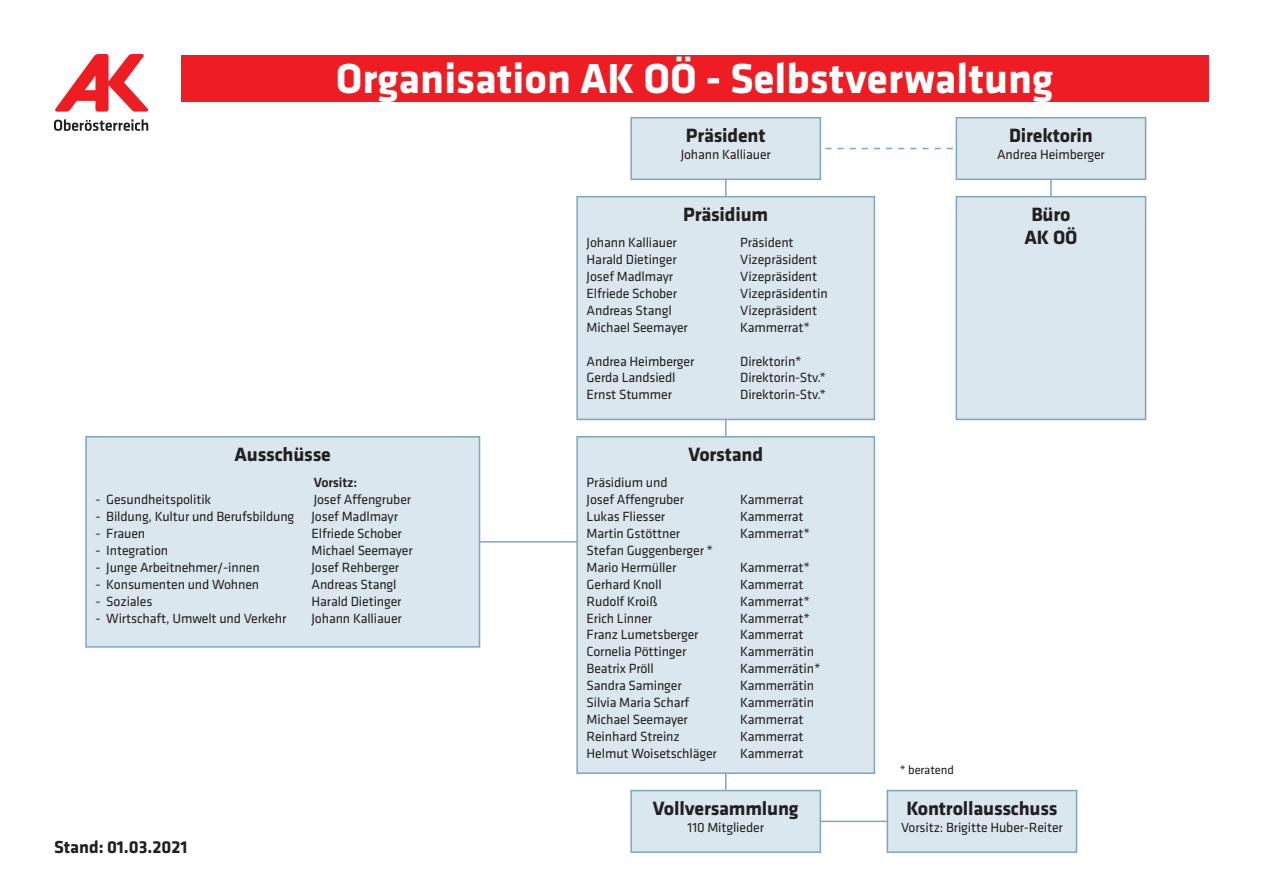
<style>
.page{position:relative;width:1263px;height:893px;background:#fff}
.page>*{position:absolute;margin:0;border:0;box-sizing:border-box;transform-origin:0 0}
.t1{font:700 43.5px "Klavika Basic";color:#fff}
.t2{font:700 19.95px/23.1px "Klavika Basic";letter-spacing:-.01em;color:#231f20;text-align:center}
.t3{font:700 18px "Klavika Basic";color:#231f20}
.t4{font:13.8px/17px "Klavika Basic";letter-spacing:-.01em;color:#231f20}
.t5{font:500 13.8px "Klavika Basic";letter-spacing:-.01em;color:#231f20}
.t6{font:12.6px "Klavika Basic";letter-spacing:-.01em;color:#231f20}
</style>
<div class="page">
<hr style="left:725px;top:160px;width:1px;height:654px;background:#7fa8bc">
<svg style="left:821px;top:148px;width:132px;height:1px"></svg>
<hr style="left:455px;top:541px;width:132px;height:2px;background:#7fa8bc">
<hr style="left:785px;top:821px;width:132px;height:1px;background:#7fa8bc">
<hr style="left:1050px;top:160px;width:2px;height:91px;background:#7fa8bc">
<div style="left:631px;top:118px;width:189px;height:61px;background:#dae7ee"></div>
<div style="left:630px;top:117px;width:191px;height:63px;border:2px solid #7fa8bc"></div>
<div style="left:956px;top:118px;width:189px;height:61px;background:#dae7ee"></div>
<div style="left:955px;top:117px;width:191px;height:63px;border:2px solid #7fa8bc"></div>
<div style="left:577px;top:197px;width:297px;height:222px;background:#dae7ee"></div>
<div style="left:576px;top:196px;width:299px;height:224px;border:2px solid #7fa8bc"></div>
<div style="left:956px;top:197px;width:189px;height:222px;background:#dae7ee"></div>
<div style="left:955px;top:196px;width:191px;height:224px;border:2px solid #7fa8bc"></div>
<div style="left:577px;top:437px;width:297px;height:336px;background:#dae7ee"></div>
<div style="left:576px;top:436px;width:299px;height:338px;border:2px solid #7fa8bc"></div>
<div style="left:631px;top:790px;width:189px;height:62px;background:#dae7ee"></div>
<div style="left:630px;top:790px;width:191px;height:63px;border:2px solid #7fa8bc"></div>
<div style="left:887px;top:790px;width:189px;height:62px;background:#dae7ee"></div>
<div style="left:886px;top:790px;width:191px;height:63px;border:2px solid #7fa8bc"></div>
<div style="left:86px;top:437px;width:393px;height:210px;background:#dae7ee"></div>
<div style="left:85px;top:436px;width:395px;height:212px;border:2px solid #7fa8bc"></div>
<svg style="left:55px;top:54px;width:93px;height:58px"></svg>
<svg style="left:54px;top:119px;width:94px;height:12px"></svg>
<div style="left:181px;top:55px;width:1027px;height:46px;background:#ee1d23"></div>
<h1 class="t1" style="left:336px;top:47px;width:719px">Organisation AK OÖ - Selbstverwaltung</h1>
<h2 class="t2" style="left:235px;top:442px;width:98px">Ausschüsse</h2>
<p class="t5" style="left:314px;top:473px;width:45px">Vorsitz:</p>
<p class="t4" style="left:96px;top:491px;width:117px">- Gesundheitspolitik</p>
<p class="t4" style="left:314px;top:491px;width:99px">Josef Affengruber</p>
<p class="t4" style="left:96px;top:508px;width:304px">- Bildung, Kultur und Berufsbildung Josef Madlmayr</p>
<p class="t4" style="left:96px;top:525px;width:51px">- Frauen</p>
<p class="t4" style="left:312px;top:525px;width:92px">Elfriede Schober</p>
<p class="t4" style="left:96px;top:541px;width:74px">- Integration</p>
<p class="t4" style="left:312px;top:541px;width:103px">Michael Seemayer</p>
<p class="t4" style="left:96px;top:558px;width:166px">- Junge Arbeitnehmer/-innen</p>
<p class="t4" style="left:312px;top:558px;width:89px">Josef Rehberger</p>
<p class="t4" style="left:96px;top:575px;width:165px">- Konsumenten und Wohnen</p>
<p class="t4" style="left:312px;top:575px;width:87px">Andreas Stangl</p>
<p class="t4" style="left:96px;top:592px;width:58px">- Soziales</p>
<p class="t4" style="left:312px;top:592px;width:91px">Harald Dietinger</p>
<p class="t4" style="left:96px;top:609px;width:192px">- Wirtschaft, Umwelt und Verkehr</p>
<p class="t4" style="left:312px;top:609px;width:92px">Johann Kalliauer</p>
<h3 class="t3" style="left:54px;top:834px;width:135px">Stand: 01.03.2021</h3>
<h2 class="t2" style="left:686px;top:123px;width:81px">Präsident</h2>
<p class="t4" style="left:681px;top:146px;width:92px">Johann Kalliauer</p>
<h2 class="t2" style="left:683px;top:202px;width:86px">Präsidium</h2>
<p class="t4" style="left:587px;top:234px;width:92px">Johann Kalliauer</p>
<p class="t4" style="left:740px;top:234px;width:55px">Präsident</p>
<p class="t4" style="left:587px;top:251px;width:91px">Harald Dietinger</p>
<p class="t4" style="left:740px;top:251px;width:78px">Vizepräsident</p>
<p class="t4" style="left:587px;top:268px;width:88px">Josef Madlmayr</p>
<p class="t4" style="left:740px;top:268px;width:78px">Vizepräsident</p>
<p class="t4" style="left:587px;top:284px;width:92px">Elfriede Schober</p>
<p class="t4" style="left:740px;top:284px;width:89px">Vizepräsidentin</p>
<p class="t4" style="left:587px;top:301px;width:87px">Andreas Stangl</p>
<p class="t4" style="left:740px;top:301px;width:78px">Vizepräsident</p>
<p class="t4" style="left:587px;top:318px;width:103px">Michael Seemayer</p>
<p class="t4" style="left:740px;top:318px;width:71px">Kammerrat*</p>
<p class="t4" style="left:587px;top:352px;width:109px">Andrea Heimberger</p>
<p class="t4" style="left:740px;top:352px;width:63px">Direktorin*</p>
<p class="t4" style="left:587px;top:369px;width:90px">Gerda Landsiedl</p>
<p class="t4" style="left:740px;top:369px;width:87px">Direktorin-Stv.*</p>
<p class="t4" style="left:587px;top:386px;width:87px">Ernst Stummer</p>
<p class="t4" style="left:740px;top:386px;width:87px">Direktorin-Stv.*</p>
<h2 class="t2" style="left:688px;top:442px;width:76px">Vorstand</h2>
<p class="t4" style="left:587px;top:474px;width:99px">Präsidium und<br>Josef Affengruber</p>
<p class="t4" style="left:740px;top:491px;width:65px">Kammerrat</p>
<p class="t4" style="left:587px;top:508px;width:80px">Lukas Fliesser</p>
<p class="t4" style="left:740px;top:508px;width:65px">Kammerrat</p>
<p class="t4" style="left:587px;top:525px;width:95px">Martin Gstöttner</p>
<p class="t4" style="left:740px;top:525px;width:71px">Kammerrat*</p>
<p class="t4" style="left:587px;top:541px;width:128px">Stefan Guggenberger *<br>Mario Hermüller</p>
<p class="t4" style="left:740px;top:558px;width:71px">Kammerrat*</p>
<p class="t4" style="left:587px;top:575px;width:77px">Gerhard Knoll</p>
<p class="t4" style="left:740px;top:575px;width:65px">Kammerrat</p>
<p class="t4" style="left:587px;top:592px;width:72px">Rudolf Kroiß</p>
<p class="t4" style="left:740px;top:592px;width:71px">Kammerrat*</p>
<p class="t4" style="left:587px;top:609px;width:67px">Erich Linner</p>
<p class="t4" style="left:740px;top:609px;width:71px">Kammerrat*</p>
<p class="t4" style="left:587px;top:626px;width:113px">Franz Lumetsberger</p>
<p class="t4" style="left:740px;top:626px;width:65px">Kammerrat</p>
<p class="t4" style="left:587px;top:643px;width:101px">Cornelia Pöttinger</p>
<p class="t4" style="left:740px;top:643px;width:75px">Kammerrätin</p>
<p class="t4" style="left:587px;top:660px;width:69px">Beatrix Pröll</p>
<p class="t4" style="left:740px;top:660px;width:82px">Kammerrätin*</p>
<p class="t4" style="left:587px;top:677px;width:97px">Sandra Saminger</p>
<p class="t4" style="left:740px;top:677px;width:75px">Kammerrätin</p>
<p class="t4" style="left:587px;top:693px;width:104px">Silvia Maria Scharf</p>
<p class="t4" style="left:740px;top:693px;width:75px">Kammerrätin</p>
<p class="t4" style="left:587px;top:710px;width:103px">Michael Seemayer</p>
<p class="t4" style="left:740px;top:710px;width:65px">Kammerrat</p>
<p class="t4" style="left:587px;top:727px;width:95px">Reinhard Streinz</p>
<p class="t4" style="left:740px;top:727px;width:65px">Kammerrat</p>
<p class="t4" style="left:587px;top:744px;width:132px">Helmut Woisetschläger</p>
<p class="t4" style="left:740px;top:744px;width:65px">Kammerrat</p>
<h2 class="t2" style="left:653px;top:796px;width:147px">Vollversammlung</h2>
<p class="t4" style="left:688px;top:818px;width:78px">110 Mitglieder</p>
<h2 class="t2" style="left:1009px;top:123px;width:85px">Direktorin</h2>
<p class="t4" style="left:997px;top:146px;width:109px">Andrea Heimberger</p>
<h2 class="t2" style="left:1024px;top:202px;width:54px">Büro<br>AK OÖ</h2>
<p class="t6" style="left:900px;top:761px;width:56px">* beratend</p>
<h2 class="t2" style="left:906px;top:796px;width:153px">Kontrollausschuss</h2>
<p class="t4" style="left:901px;top:818px;width:163px">Vorsitz: Brigitte Huber-Reiter</p>
</div>
